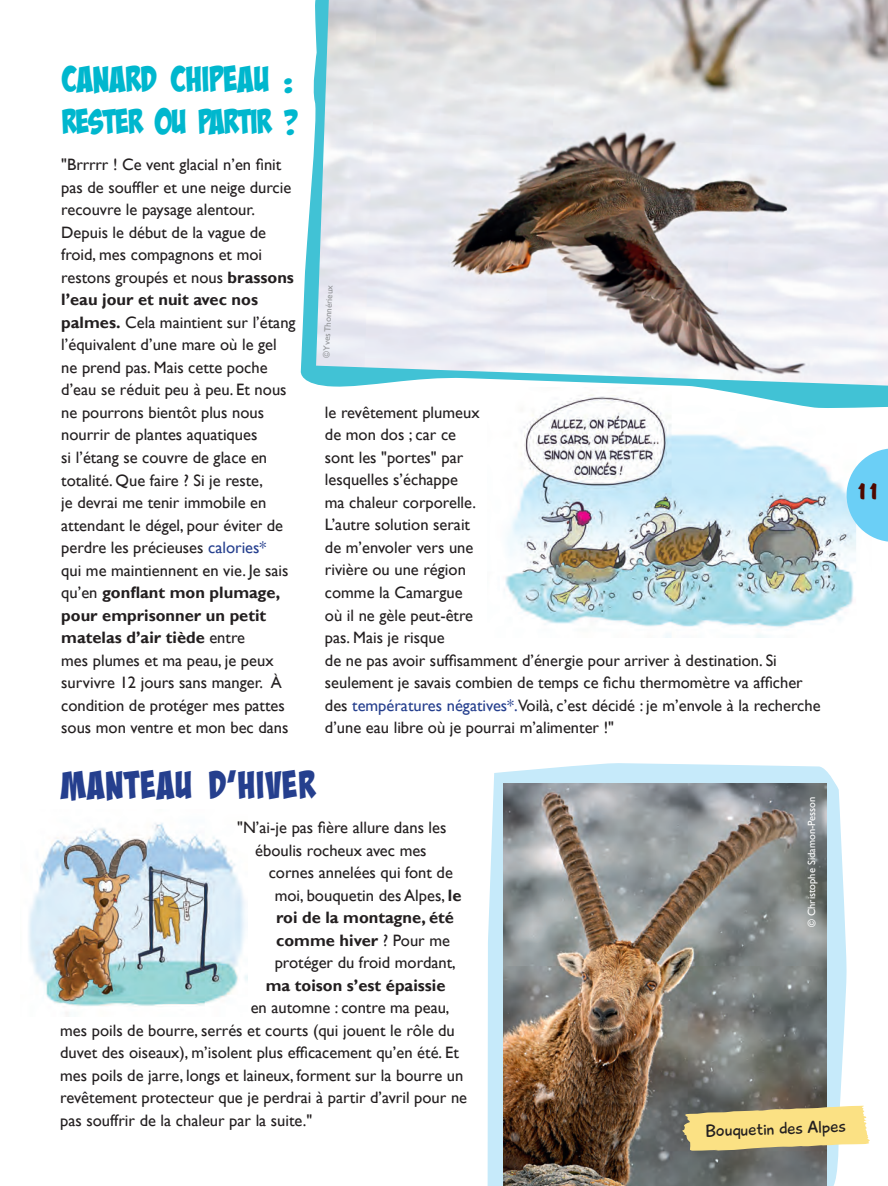
<style>
.page{position:relative;width:888px;height:1186px;background:#fff}
.page>*{position:absolute;margin:0;border:0;box-sizing:border-box;transform-origin:0 0}
.t1{font:39px "Bada Boom Pro BB";color:#253f8e}
.t2{font:36px "Bada Boom Pro BB";letter-spacing:-.025em;color:#00b7ce}
.t3{font:34.5px "Bada Boom Pro BB";letter-spacing:-.05em;color:#00b7ce}
.t4{font:24px "Dom Bold BT";color:#4f0900}
.t5{font:17.7px "Playtime With Hot Toddies";color:#231f20}
.t6{font:16.5px/22.5px "Gill Sans";color:#231f20}
.t7{font:700 16.5px "Gill Sans";color:#231f20}
.t8{font:10.5px "Gill Sans";color:#fff}
.t9{font:9px "Gill Sans";color:#939598}
.s1{font-weight:700}
.s2{color:#253f8e}
</style>
<div class="page">
<img style="left:28px;top:823px;width:219px;height:191px">
<svg style="left:487px;top:763px;width:360px;height:423px"></svg>
<img style="left:505px;top:409px;width:351px;height:228px">
<svg style="left:300px;top:0;width:588px;height:409px"></svg>
<svg style="left:846px;top:448px;width:42px;height:94px"></svg>
<img style="left:316px;top:0;width:572px;height:386px">
<img style="left:503px;top:783px;width:324px;height:403px">
<img style="left:682px;top:1105px;width:188px;height:45px">
<h2 class="t2" style="left:61px;top:58px;width:234px">CANARD CHIPEAU :</h2>
<h3 class="t3" style="left:61px;top:101px;width:239px">RESTER OU PARTIR ?</h3>
<p class="t6" style="left:61px;top:154px;width:236px">"Brrrrr ! Ce vent glacial n’en finit pas de souffler et une neige durcie recouvre le paysage alentour.<br>Depuis le début de la vague de froid, mes compagnons et moi restons groupés et nous <span class="s1">brassons l’eau jour et nuit avec nos palmes.</span> Cela maintient sur l’étang l’équivalent d’une mare où le gel ne prend pas. Mais cette poche d’eau se réduit peu à peu. Et nous ne pourrons bientôt plus nous nourrir de plantes aquatiques<br>si l’étang se couvre de glace en totalité. Que faire ? Si je reste,<br>je devrai me tenir immobile en attendant le dégel, pour éviter de perdre les précieuses <span class="s2">calories*<br></span>qui me maintiennent en vie. Je sais qu’en <span class="s1">gonflant mon plumage, pour emprisonner un petit matelas d’air tiède</span> entre<br>mes plumes et ma peau, je peux survivre 12 jours sans manger. à condition de protéger mes pattes sous mon ventre et mon bec dans</p>
<p class="t9" style="left:321px;top:358px;width:75px;rotate:-87deg">© Yves Thonnérieux</p>
<p class="t6" style="left:325px;top:401px;width:497px">le revêtement plumeux<br>de mon dos ; car ce<br>sont les "portes" par<br>lesquelles s’échappe<br>ma chaleur corporelle.<br>L’autre solution serait<br>de m’envoler vers une<br>rivière ou une région<br>comme la Camargue<br>où il ne gèle peut-être<br>pas. Mais je risque<br>de ne pas avoir suffisamment d’énergie pour arriver à destination. Si seulement je savais combien de temps ce fichu thermomètre va afficher des <span class="s2">températures négatives*.</span>Voilà, c’est décidé : je m’envole à la recherche d’une eau libre où je pourrai m’alimenter !"</p>
<h3 class="t4" style="left:856px;top:476px;width:25px">11</h3>
<h1 class="t1" style="left:60px;top:762px;width:257px">MANTEAU D’HIVER</h1>
<p class="t6" style="left:237px;top:816px;width:211px;text-align:center">"N’ai-je pas fière allure dans les éboulis rocheux avec mes</p>
<p class="t6" style="left:269px;top:861px;width:194px;text-align:center">cornes annelées qui font de moi, bouquetin des Alpes, <span class="s1">le roi de la montagne, été comme hiver</span> ? Pour me protéger du froid mordant,</p>
<p class="t7" style="left:266px;top:975px;width:181px">ma toison s’est épaissie</p>
<p class="t6" style="left:60px;top:996px;width:408px;text-indent:190px">en automne : contre ma peau, mes poils de bourre, serrés et courts (qui jouent le rôle du duvet des oiseaux), m’isolent plus efficacement qu’en été. Et mes poils de jarre, longs et laineux, forment sur la bourre un revêtement protecteur que je perdrai à partir d’avril pour ne pas souffrir de la chaleur par la suite."</p>
<p class="t8" style="left:806px;top:927px;width:132px;rotate:-90deg">© Christophe Sidamon-Pesson</p>
<p class="t5" style="left:705px;top:1120px;width:142px;rotate:-2deg">Bouquetin des Alpes</p>
</div>
